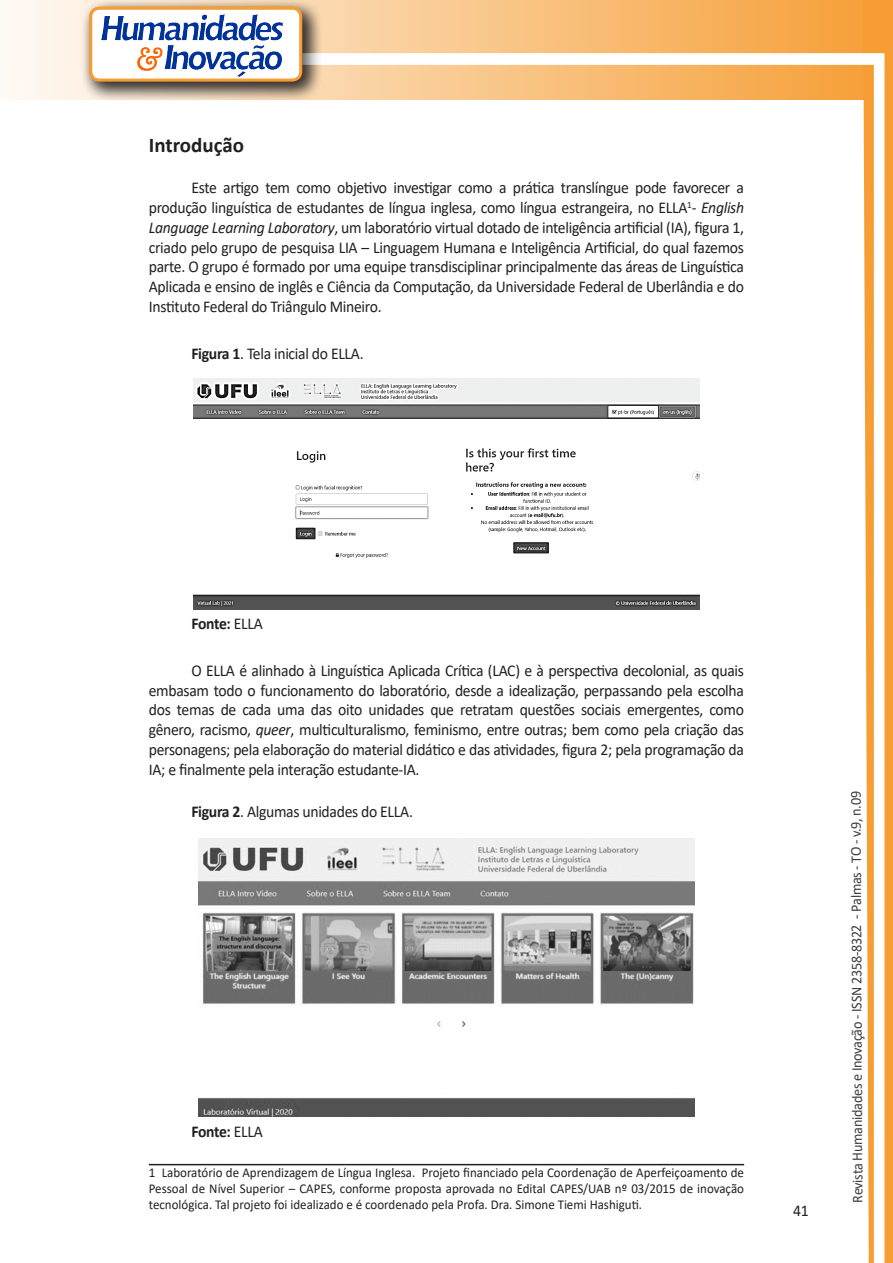
<style>
.page{position:relative;width:893px;height:1263px;background:#fff}
.page>*{position:absolute;margin:0;border:0;box-sizing:border-box;transform-origin:0 0}
.Titulo_2{font:700 21px "Calibri";color:#231f20}
.texto{font:16.5px/19.8px "Calibri";letter-spacing:-.02em;color:#231f20;text-align:justify;scale:.95 1}
.texto-2{font:700 16.5px "Calibri";letter-spacing:-.03em;color:#231f20;scale:.95 1}
.t1{font:15px "Calibri";letter-spacing:-.025em;color:#3e3e3f;scale:.95 1}
.Rodapé{font:13.5px/16.2px "Calibri";color:#231f20;text-align:justify;scale:.96 1}
.s1{font-style:italic}
.s2{font-weight:700}
.s3{font-weight:400}
</style>
<div class="page">
<svg style="left:5px;top:0;width:858px;height:100px;background:#f9c484"></svg>
<div style="left:302px;top:53px;width:582px;height:12px;background:#fff;border:2px solid #fff"></div>
<svg style="left:863px;top:0;width:30px;height:1263px"></svg>
<div style="left:81px;top:0;width:241px;height:102px;background:#231f20;opacity:.75"></div>
<div style="left:91px;top:8px;width:210px;height:72px;background:#fff;border-radius:9px"></div>
<div style="left:89px;top:7px;width:213px;height:75px;border:3px solid #f69e34;border-radius:9px"></div>
<img style="left:101px;top:14px;width:181px;height:62px">
<img style="left:193px;top:378px;width:506px;height:231px">
<img style="left:198px;top:839px;width:497px;height:278px">
<hr style="left:149px;top:1164px;width:595px;height:1px;background:#231f20">
<p class="Titulo_2" style="left:149px;top:130px;width:97px">Introdução</p>
<p class="texto" style="left:149px;top:177px;width:628px;text-indent:43px">Este artigo tem como objetivo investigar como a prática translíngue pode favorecer a produção linguística de estudantes de língua inglesa, como língua estrangeira, no ELLA<sup>1</sup>- <span class="s1">English Language Learning Laboratory</span>, um laboratório virtual dotado de inteligência artificial (IA), figura 1, criado pelo grupo de pesquisa LIA – Linguagem Humana e Inteligência Artificial, do qual fazemos parte. O grupo é formado por uma equipe transdisciplinar principalmente das áreas de Linguística Aplicada e ensino de inglês e Ciência da Computação, da Universidade Federal de Uberlândia e do Instituto Federal do Triângulo Mineiro.</p>
<p class="texto" style="left:191px;top:343px;width:183px"><span class="s2">Figura 1</span>. Tela inicial do ELLA.</p>
<p class="texto-2" style="left:191px;top:612px;width:77px">Fonte: <span class="s3">ELLA</span></p>
<p class="texto" style="left:149px;top:660px;width:628px;text-indent:43px">O ELLA é alinhado à Linguística Aplicada Crítica (LAC) e à perspectiva decolonial, as quais embasam todo o funcionamento do laboratório, desde a idealização, perpassando pela escolha dos temas de cada uma das oito unidades que retratam questões sociais emergentes, como gênero, racismo, <span class="s1">queer</span>, multiculturalismo, feminismo, entre outras; bem como pela criação das personagens; pela elaboração do material didático e das atividades, figura 2; pela programação da IA; e finalmente pela interação estudante-IA.</p>
<p class="texto" style="left:191px;top:801px;width:235px"><span class="s2">Figura 2</span>. Algumas unidades do ELLA.</p>
<p class="texto-2" style="left:191px;top:1119px;width:77px">Fonte: <span class="s3">ELLA</span></p>
<p class="Rodapé" style="left:149px;top:1164px;width:621px">1 Laboratório de Aprendizagem de Língua Inglesa. Projeto financiado pela Coordenação de Aperfeiçoamento de Pessoal de Nível Superior – CAPES, conforme proposta aprovada no Edital CAPES/UAB nº 03/2015 de inovação tecnológica. Tal projeto foi idealizado e é coordenado pela Profa. Dra. Simone Tiemi Hashiguti.</p>
<p class="texto" style="left:793px;top:1200px;width:18px">41</p>
<p class="t1" style="left:846px;top:1203px;width:435px;rotate:-90deg">Revista Humanidades e Inovação - ISSN 2358-8322 - Palmas - TO - v.9, n.09</p>
</div>
